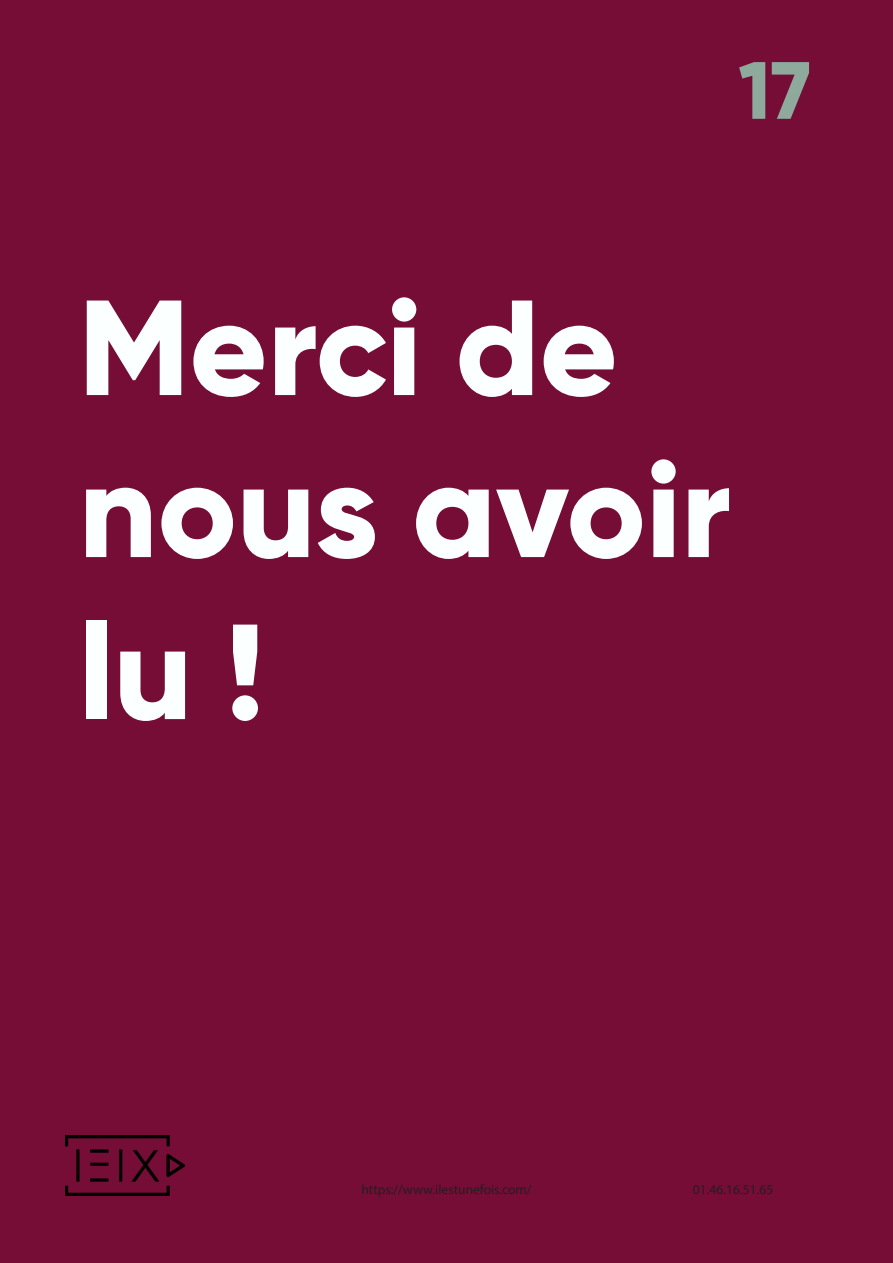
<style>
.page{position:relative;width:893px;height:1263px;background:#750d37}
.page>*{position:absolute;margin:0;border:0;box-sizing:border-box;transform-origin:0 0}
.t1{font:800 135px/162px "Gilroy";color:#fbffff}
.t2{font:800 81px "Gilroy";color:#8daa9d}
.t3{font:13.5px "Myriad Pro";color:#231f20}
</style>
<div class="page">
<img style="left:65px;top:1135px;width:120px;height:61px">
<p class="t2" style="left:738px;top:39px;width:74px">17</p>
<p class="t1" style="left:79px;top:266px;width:654px">Merci de nous avoir lu !</p>
<p class="t3" style="left:361px;top:1181px;width:172px">https://www.ilestunefois.com/</p>
<p class="t3" style="left:693px;top:1181px;width:82px">01.46.16.51.65</p>
</div>
